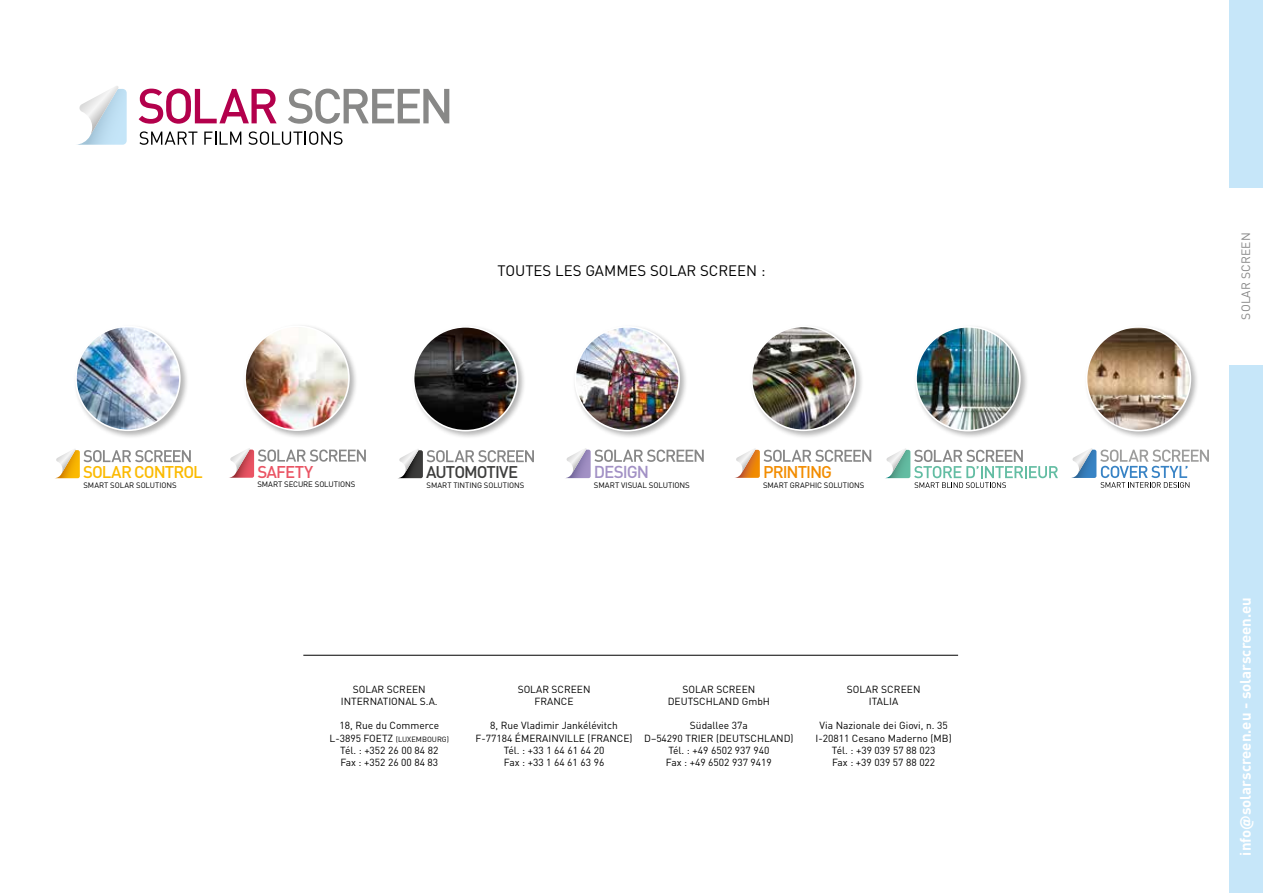
<style>
.page{position:relative;width:1263px;height:893px;background:#fff}
.page>*{position:absolute;margin:0;border:0;box-sizing:border-box;transform-origin:0 0}
.t1{font:500 17.1px "DIN Pro";letter-spacing:-.06em;color:#a291c5}
.t2{font:500 16.8px "DIN Pro";letter-spacing:-.055em;color:#fbba00}
.t3{font:500 16.8px "DIN Pro";letter-spacing:-.055em;color:#3d3d3c}
.t4{font:500 16.8px "DIN Pro";letter-spacing:-.06em;color:#f28c00}
.t5{font:500 16.8px "DIN Pro";letter-spacing:-.04em;color:#ea5464}
.t6{font:700 15px "DIN Pro";color:#fff}
.t7{font:15px "DIN Pro";color:#000}
.t8{font:12px "DIN Pro";letter-spacing:.01em;color:#878787}
.t9{font:10.2px/12.3px "DIN Pro";color:#000;text-align:center}
.t10{font:7.95px "DIN Pro";letter-spacing:-.005em;color:#000}
.t11{font:7.8px "DIN Pro";letter-spacing:-.005em;color:#000}
.t12{font:7.5px "DIN Pro";color:#000}
.s1{font-size:10.2px}
</style>
<div class="page">
<div style="left:1229px;top:0;width:34px;height:893px;background:#c6e6f9"></div>
<svg style="left:77px;top:86px;width:50px;height:59px"></svg>
<svg style="left:139px;top:89px;width:138px;height:35px"></svg>
<svg style="left:288px;top:89px;width:161px;height:35px"></svg>
<svg style="left:139px;top:131px;width:58px;height:14px"></svg>
<svg style="left:204px;top:132px;width:37px;height:13px"></svg>
<svg style="left:248px;top:131px;width:94px;height:14px"></svg>
<div style="left:1210px;top:188px;width:53px;height:177px;background:#fff"></div>
<div style="left:913px;top:324px;width:116px;height:116px;background:#000;opacity:.3"></div>
<img style="left:916px;top:327px;width:104px;height:104px;border-radius:52px">
<div style="left:915px;top:326px;width:106px;height:105px;border:2px solid #fff;border-radius:50%"></div>
<svg style="left:885px;top:448px;width:173px;height:40px"></svg>
<svg style="left:399px;top:449px;width:135px;height:29px"></svg>
<div style="left:411px;top:324px;width:115px;height:116px;background:#000;opacity:.3"></div>
<img style="left:414px;top:327px;width:103px;height:104px;border-radius:52px">
<div style="left:413px;top:326px;width:105px;height:105px;border:2px solid #fff;border-radius:50%"></div>
<svg style="left:566px;top:448px;width:138px;height:30px"></svg>
<div style="left:573px;top:324px;width:115px;height:116px;background:#000;opacity:.3"></div>
<img style="left:575px;top:327px;width:104px;height:104px;border-radius:52px">
<div style="left:574px;top:326px;width:106px;height:105px;border:2px solid #fff;border-radius:50%"></div>
<div style="left:242px;top:324px;width:116px;height:115px;background:#000;opacity:.3"></div>
<img style="left:245px;top:327px;width:104px;height:103px">
<div style="left:244px;top:325px;width:106px;height:106px;border:2px solid #fff;border-radius:50%"></div>
<svg style="left:229px;top:448px;width:137px;height:30px"></svg>
<div style="left:73px;top:324px;width:116px;height:115px;background:#000;opacity:.3"></div>
<img style="left:76px;top:326px;width:104px;height:104px;border-radius:52px">
<div style="left:75px;top:326px;width:106px;height:105px;border:2px solid #fff;border-radius:50%"></div>
<svg style="left:56px;top:449px;width:135px;height:29px"></svg>
<div style="left:749px;top:324px;width:115px;height:115px;background:#000;opacity:.3"></div>
<img style="left:752px;top:326px;width:103px;height:104px;border-radius:52px">
<div style="left:751px;top:326px;width:105px;height:105px;border:2px solid #fff;border-radius:50%"></div>
<svg style="left:735px;top:449px;width:136px;height:29px"></svg>
<div style="left:1084px;top:324px;width:115px;height:116px;background:#000;opacity:.3"></div>
<img style="left:1086px;top:327px;width:104px;height:104px;border-radius:52px">
<div style="left:1086px;top:326px;width:105px;height:105px;border:2px solid #fff;border-radius:50%"></div>
<svg style="left:1071px;top:448px;width:138px;height:40px"></svg>
<hr style="left:303px;top:655px;width:655px;height:1px;background:#000">
<h3 class="t7" style="left:497px;top:260px;width:269px">TOUTES LES GAMMES SOLAR SCREEN :</h3>
<h2 class="t2" style="left:83px;top:461px;width:121px">SOLAR CONTROL</h2>
<p class="t11" style="left:84px;top:480px;width:95px">SMART SOLAR SOLUTIONS</p>
<h2 class="t5" style="left:257px;top:460px;width:57px">SAFETY</h2>
<p class="t11" style="left:257px;top:479px;width:100px">SMART SECURE SOLUTIONS</p>
<h2 class="t3" style="left:426px;top:461px;width:94px">AUTOMOTIVE</h2>
<p class="t11" style="left:427px;top:480px;width:99px">SMART TINTING SOLUTIONS</p>
<h1 class="t1" style="left:594px;top:460px;width:57px">DESIGN</h1>
<p class="t10" style="left:594px;top:480px;width:98px">SMART VISUAL SOLUTIONS</p>
<h2 class="t4" style="left:763px;top:460px;width:71px">PRINTING</h2>
<p class="t11" style="left:763px;top:479px;width:103px">SMART GRAPHIC SOLUTIONS</p>
<p class="t9" style="left:341px;top:682px;width:98px">SOLAR SCREEN<br>INTERNATIONAL S.A.</p>
<p class="t9" style="left:340px;top:719px;width:101px">18, Rue du Commerce</p>
<p class="t12" style="left:330px;top:734px;width:121px"><span class="s1">L-3895 FOETZ</span> (LUXEMBOURG)</p>
<p class="t9" style="left:340px;top:744px;width:100px;text-align:left">Tél. : +352 26 00 84 82<br>Fax : +352 26 00 84 83</p>
<p class="t9" style="left:518px;top:682px;width:74px">SOLAR SCREEN<br>FRANCE</p>
<p class="t9" style="left:476px;top:719px;width:159px">8, Rue Vladimir Jankélévitch<br>F-77184 ÉMERAINVILLE (FRANCE)<br>Tél. : +33 1 64 61 64 20<br>Fax : +33 1 64 61 63 96</p>
<p class="t9" style="left:668px;top:682px;width:104px">SOLAR SCREEN<br>DEUTSCHLAND GmbH</p>
<p class="t9" style="left:644px;top:719px;width:151px">Südallee 37a<br>D–54290 TRIER (DEUTSCHLAND)<br>Tél. : +49 6502 937 940<br>Fax : +49 6502 937 9419</p>
<p class="t9" style="left:847px;top:682px;width:75px">SOLAR SCREEN<br>ITALIA</p>
<p class="t9" style="left:815px;top:719px;width:138px">Via Nazionale dei Giovi, n. 35<br>I-20811 Cesano Maderno (MB)<br>Tél. : +39 039 57 88 023<br>Fax : +39 039 57 88 022</p>
<p class="t8" style="left:1237px;top:320px;width:88px;rotate:-90deg">SOLAR SCREEN</p>
<h3 class="t6" style="left:1235px;top:855px;width:260px;rotate:-90deg">info@solarscreen.eu - solarscreen.eu</h3>
</div>
